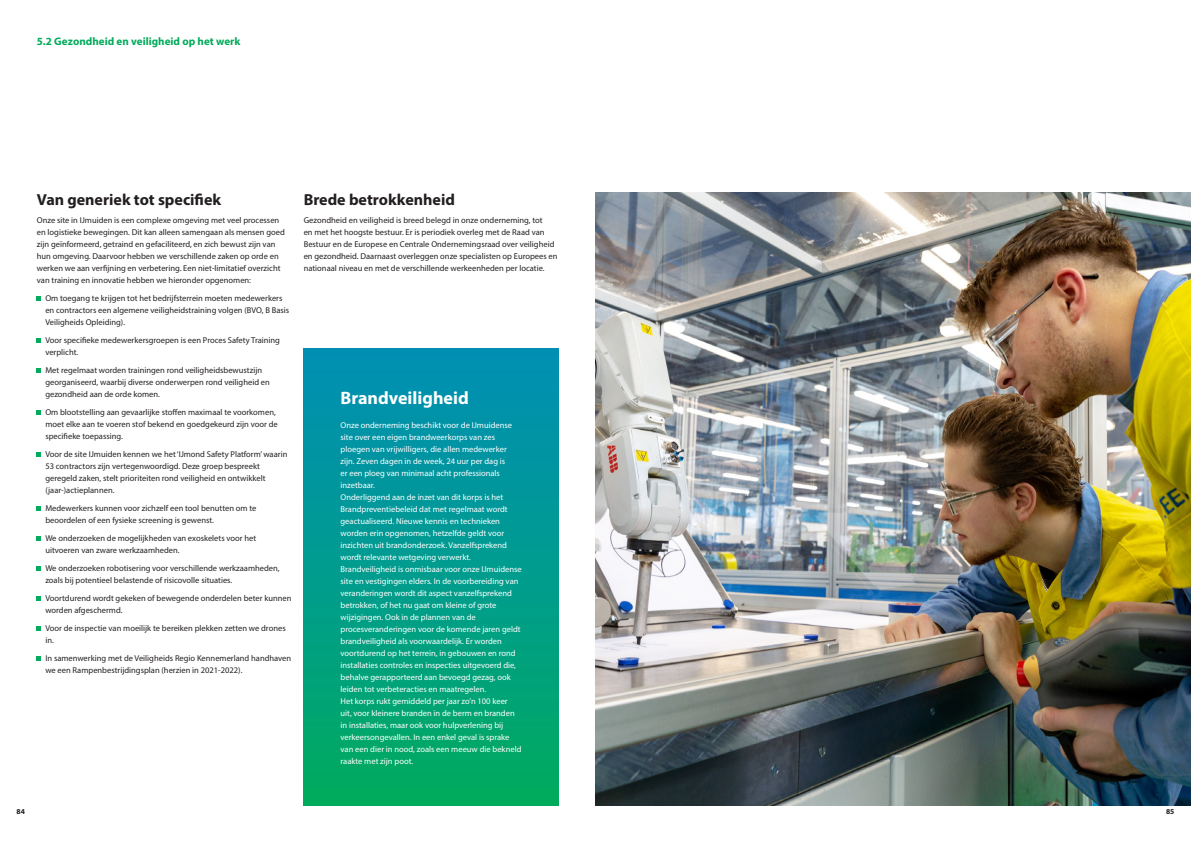
<style>
.page{position:relative;width:1191px;height:842px;background:#fff}
.page>*{position:absolute;margin:0;border:0;box-sizing:border-box;transform-origin:0 0}
.t1{font:700 18px "Myriad Pro";color:#fff}
.t2{font:700 16px "Myriad Pro";color:#231f20}
.t3{font:700 11px "Myriad Pro";color:#00ab5b}
.t4{font:8.5px/12px "Myriad Pro";color:#231f20}
.t5{font:8.5px/12px "Myriad Pro";color:#fff}
.t6{font:700 7.5px "Myriad Pro";color:#231f20}
</style>
<div class="page">
<img style="left:595px;top:193px;width:596px;height:612px">
<svg style="left:37px;top:297px;width:4px;height:4px"></svg>
<svg style="left:37px;top:339px;width:4px;height:4px"></svg>
<svg style="left:37px;top:369px;width:4px;height:4px"></svg>
<svg style="left:37px;top:411px;width:4px;height:4px"></svg>
<svg style="left:37px;top:453px;width:4px;height:4px"></svg>
<svg style="left:37px;top:507px;width:4px;height:4px"></svg>
<svg style="left:37px;top:537px;width:4px;height:4px"></svg>
<svg style="left:37px;top:567px;width:4px;height:4px"></svg>
<svg style="left:37px;top:597px;width:4px;height:4px"></svg>
<svg style="left:37px;top:627px;width:4px;height:4px"></svg>
<svg style="left:37px;top:657px;width:4px;height:4px"></svg>
<div style="left:304px;top:349px;width:254px;height:456px;background:linear-gradient(to bottom,#008eb7,#00aa60)"></div>
<p class="t3" style="left:37px;top:34px;width:205px">5.2 Gezondheid en veiligheid op het werk</p>
<p class="t2" style="left:37px;top:189px;width:186px">Van generiek tot specifiek</p>
<p class="t4" style="left:37px;top:214px;width:249px">Onze site in IJmuiden is een complexe omgeving met veel processen en logistieke bewegingen. Dit kan alleen samengaan als mensen goed zijn geïnformeerd, getraind en gefaciliteerd, en zich bewust zijn van hun omgeving. Daarvoor hebben we verschillende zaken op orde en werken we aan verfijning en verbetering. Een niet-limitatief overzicht van training en innovatie hebben we hieronder opgenomen:</p>
<p class="t4" style="left:45px;top:292px;width:238px">Om toegang te krijgen tot het bedrijfsterrein moeten medewerkers</p>
<p class="t4" style="left:45px;top:304px;width:245px">en contractors een algemene veiligheidstraining volgen (BVO, B Basis</p>
<p class="t4" style="left:45px;top:316px;width:81px">Veiligheids Opleiding).</p>
<p class="t4" style="left:45px;top:334px;width:236px">Voor specifieke medewerkersgroepen is een Proces Safety Training</p>
<p class="t4" style="left:45px;top:346px;width:34px">verplicht.</p>
<p class="t4" style="left:45px;top:364px;width:218px">Met regelmaat worden trainingen rond veiligheidsbewustzijn</p>
<p class="t4" style="left:45px;top:376px;width:226px">georganiseerd, waarbij diverse onderwerpen rond veiligheid en</p>
<p class="t4" style="left:45px;top:388px;width:116px">gezondheid aan de orde komen.</p>
<p class="t4" style="left:45px;top:406px;width:232px">Om blootstelling aan gevaarlijke stoffen maximaal te voorkomen,</p>
<p class="t4" style="left:45px;top:418px;width:234px">moet elke aan te voeren stof bekend en goedgekeurd zijn voor de</p>
<p class="t4" style="left:45px;top:430px;width:79px">specifieke toepassing.</p>
<p class="t4" style="left:45px;top:448px;width:243px">Voor de site IJmuiden kennen we het ‘IJmond Safety Platform’ waarin</p>
<p class="t4" style="left:45px;top:460px;width:216px">53 contractors zijn vertegenwoordigd. Deze groep bespreekt</p>
<p class="t4" style="left:45px;top:472px;width:222px">geregeld zaken, stelt prioriteiten rond veiligheid en ontwikkelt</p>
<p class="t4" style="left:45px;top:484px;width:71px">(jaar-)actieplannen.</p>
<p class="t4" style="left:45px;top:502px;width:213px">Medewerkers kunnen voor zichzelf een tool benutten om te</p>
<p class="t4" style="left:45px;top:514px;width:170px">beoordelen of een fysieke screening is gewenst.</p>
<p class="t4" style="left:45px;top:532px;width:212px">We onderzoeken de mogelijkheden van exoskelets voor het</p>
<p class="t4" style="left:45px;top:544px;width:136px">uitvoeren van zware werkzaamheden.</p>
<p class="t4" style="left:45px;top:562px;width:236px">We onderzoeken robotisering voor verschillende werkzaamheden,</p>
<p class="t4" style="left:45px;top:574px;width:188px">zoals bij potentieel belastende of risicovolle situaties.</p>
<p class="t4" style="left:45px;top:592px;width:248px">Voortdurend wordt gekeken of bewegende onderdelen beter kunnen</p>
<p class="t4" style="left:45px;top:604px;width:79px">worden afgeschermd.</p>
<p class="t4" style="left:45px;top:622px;width:242px">Voor de inspectie van moeilijk te bereiken plekken zetten we drones</p>
<p class="t4" style="left:45px;top:634px;width:10px">in.</p>
<p class="t4" style="left:45px;top:652px;width:247px">In samenwerking met de Veiligheids Regio Kennemerland handhaven</p>
<p class="t4" style="left:45px;top:664px;width:198px">we een Rampenbestrijdingsplan (herzien in 2021-2022).</p>
<p class="t2" style="left:304px;top:189px;width:153px">Brede betrokkenheid</p>
<p class="t4" style="left:304px;top:214px;width:255px">Gezondheid en veiligheid is breed belegd in onze onderneming, tot<br>en met het hoogste bestuur. Er is periodiek overleg met de Raad van Bestuur en de Europese en Centrale Ondernemingsraad over veiligheid en gezondheid. Daarnaast overleggen onze specialisten op Europees en nationaal niveau en met de verschillende werkeenheden per locatie.</p>
<p class="t1" style="left:340px;top:386px;width:130px">Brandveiligheid</p>
<p class="t5" style="left:340px;top:419px;width:173px">Onze onderneming beschikt voor de IJmuidense site over een eigen brandweerkorps van zes ploegen van vrijwilligers, die allen medewerker zijn. Zeven dagen in de week, 24 uur per dag is er een ploeg van minimaal acht professionals inzetbaar.</p>
<p class="t5" style="left:340px;top:491px;width:183px">Onderliggend aan de inzet van dit korps is het Brandpreventiebeleid dat met regelmaat wordt geactualiseerd. Nieuwe kennis en technieken worden erin opgenomen, hetzelfde geldt voor inzichten uit brandonderzoek. Vanzelfsprekend wordt relevante wetgeving verwerkt.<br>Brandveiligheid is onmisbaar voor onze IJmuidense site en vestigingen elders. In de voorbereiding van veranderingen wordt dit aspect vanzelfsprekend betrokken, of het nu gaat om kleine of grote wijzigingen. Ook in de plannen van de procesveranderingen voor de komende jaren geldt brandveiligheid als voorwaardelijk. Er worden voortdurend op het terrein, in gebouwen en rond installaties controles en inspecties uitgevoerd die, behalve gerapporteerd aan bevoegd gezag, ook leiden tot verbeteracties en maatregelen.</p>
<p class="t5" style="left:340px;top:695px;width:182px">Het korps rukt gemiddeld per jaar zo’n 100 keer<br>uit, voor kleinere branden in de berm en branden in installaties, maar ook voor hulpverlening bij verkeersongevallen. In een enkel geval is sprake van een dier in nood, zoals een meeuw die bekneld raakte met zijn poot.</p>
<p class="t6" style="left:16px;top:806px;width:10px">84</p>
<p class="t6" style="left:1166px;top:806px;width:10px">85</p>
</div>
